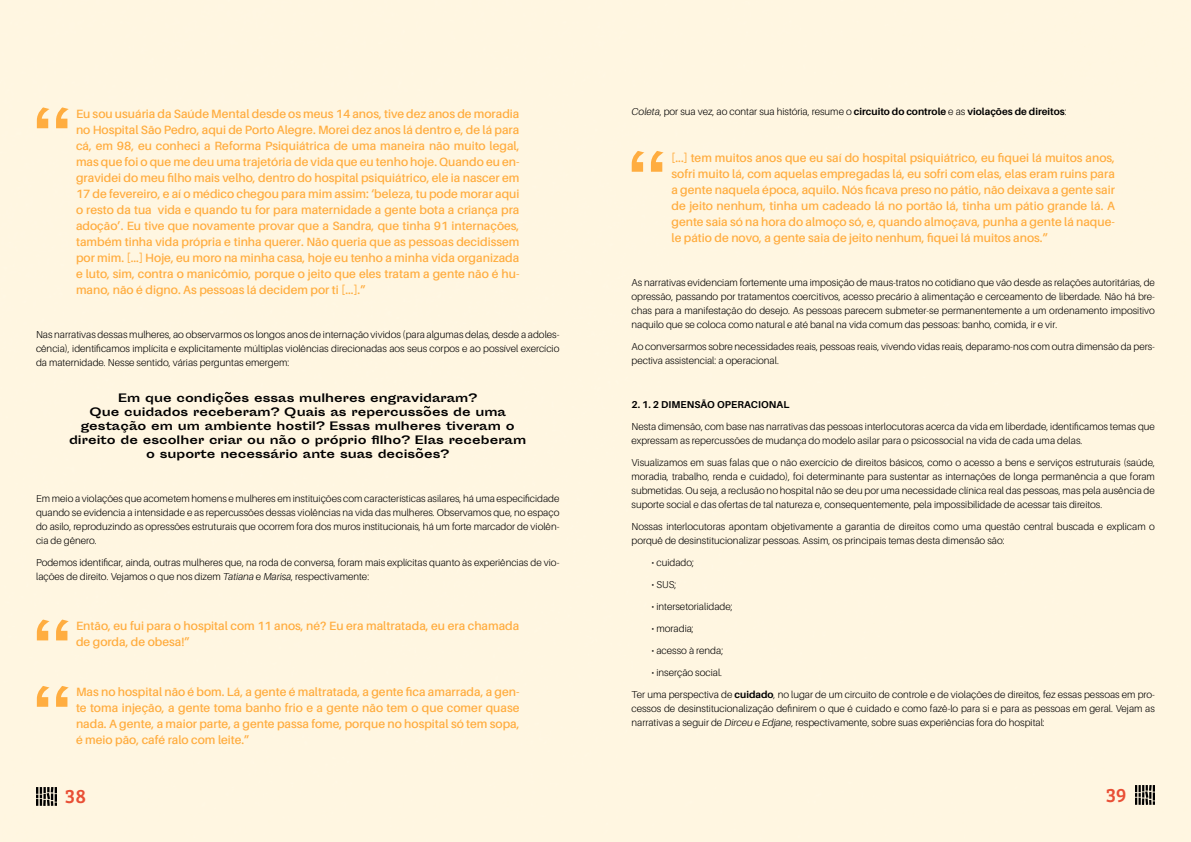
<style>
.page{position:relative;width:1191px;height:842px;background:#fff6e1}
.page>*{position:absolute;margin:0;border:0;box-sizing:border-box;transform-origin:0 0}
.t1{font:700 64px "Sporting Grotesque";color:#ffad40}
.t2{font:20px "Bree Serif";color:#e94f35}
.DESTAQUE_amarelo{font:600 12px/16px "Aileron";color:#ffad40;text-align:justify}
.DESTAQUE_-_vermelho{font:600 12px/16px "Aileron";color:#ffad40;text-align:justify}
.Default{font:700 11px "Sporting Grotesque";color:#000}
.Texto_corrido_-_PRET{font:300 10px/14px "Aileron";color:#000;text-align:justify}
.RECUO_PARAGRAFO{font:300 10px "Aileron";color:#000}
.Texto_corrido_-_PRET-2{font:700 10px "Aileron";letter-spacing:.01em;color:#000}
.s1{color:#ffae40}
.s2{font-style:italic}
.s3{font-weight:700}
</style>
<div class="page">
<img style="left:36px;top:787px;width:20px;height:19px">
<img style="left:1135px;top:786px;width:20px;height:18px">
<svg style="left:224px;top:389px;width:8px;height:8px"></svg>
<svg style="left:421px;top:402px;width:11px;height:11px"></svg>
<svg style="left:414px;top:444px;width:11px;height:11px"></svg>
<p class="t1" style="left:34px;top:100px;width:39px">“</p>
<p class="DESTAQUE_amarelo" style="left:76px;top:105px;width:445px">Eu sou usuária da Saúde Mental desde os meus 14 anos, tive dez anos de moradia no Hospital São Pedro, aqui de Porto Alegre. Morei dez anos lá dentro e, de lá para cá, em 98, eu conheci a Reforma Psiquiátrica de uma maneira não muito legal, mas que foi o que me deu uma trajetória de vida que eu tenho hoje. Quando eu en&shy;gravidei do meu filho mais velho, dentro do hospital psiquiátrico, ele ia nascer em 17 de fevereiro, e aí o médico chegou para mim assim: ‘beleza, tu pode morar aqui o resto da tua vida e quando tu for para maternidade a gente bota a criança pra adoção’. Eu tive que novamente provar que a Sandra, que tinha 91 internações, também tinha vida própria e tinha querer. Não queria que as pessoas decidissem por mim. [...] Hoje, eu moro na minha casa, hoje eu tenho a minha vida organizada e luto, sim, contra o manicômio, porque o jeito que eles tratam a gente não é hu&shy;mano, não é digno. As <span class="s1">pessoas lá decidem por ti [...].</span>”</p>
<p class="Texto_corrido_-_PRET" style="left:36px;top:327px;width:525px">Nas narrativas dessas mulheres, ao observarmos os longos anos de internação vividos (para algumas delas, desde a adoles&shy;cência), identificamos implícita e explicitamente múltiplas violências direcionadas aos seus corpos e ao possível exercício da maternidade. Nesse sentido, várias perguntas emergem:</p>
<p class="Default" style="left:118px;top:391px;width:360px">Em que condiçoes essas mulheres engravidaram?</p>
<p class="Default" style="left:89px;top:405px;width:418px">Que cuidados receberam? Quais as repercussoes de uma</p>
<p class="Default" style="left:81px;top:419px;width:435px">gestação em um ambiente hostil? Essas mulheres tiveram o</p>
<p class="Default" style="left:69px;top:433px;width:459px">direito de escolher criar ou não o próprio filho? Elas receberam</p>
<p class="Default" style="left:146px;top:447px;width:304px">o suporte necessário ante suas decisoes?</p>
<p class="Texto_corrido_-_PRET" style="left:36px;top:491px;width:525px">Em meio a violações que acometem homens e mulheres em instituições com características asilares, há uma especificidade quando se evidencia a intensidade e as repercussões dessas violências na vida das mulheres. Observamos que, no espaço do asilo, reproduzindo as opressões estruturais que ocorrem fora dos muros institucionais, há um forte marcador de violên&shy;cia de gênero.</p>
<p class="Texto_corrido_-_PRET" style="left:36px;top:555px;width:525px">Podemos identificar, ainda, outras mulheres que, na roda de conversa, foram mais explícitas quanto às experiências de vio&shy;lações de direito. Vejamos o que nos dizem <span class="s2">Tatiana</span> e <span class="s2">Marisa</span>, respectivamente:</p>
<p class="DESTAQUE_amarelo" style="left:76px;top:617px;width:445px">Então, eu fui para o hospital com 11 anos, né? Eu era maltratada, eu era chamada de gorda, de obesa!”</p>
<p class="DESTAQUE_amarelo" style="left:76px;top:683px;width:445px">Mas no hospital não é bom. Lá, a gente é maltratada, a gente fica amarrada, a gen&shy;te toma injeção, a gente toma banho frio e a gente não tem o que comer quase nada. A gente, a maior parte, a gente passa fome, porque no hospital só tem sopa, é meio pão, café ralo com leite.”</p>
<p class="t1" style="left:34px;top:612px;width:39px">“</p>
<p class="t1" style="left:34px;top:678px;width:39px">“</p>
<p class="Texto_corrido_-_PRET" style="left:631px;top:105px;width:437px"><span class="s2">Coleta</span>, por sua vez, ao contar sua história, resume o <span class="s3">circuito do controle</span> e as <span class="s3">violações de direitos</span>:</p>
<p class="DESTAQUE_-_vermelho" style="left:671px;top:150px;width:445px">[...] tem muitos anos que eu saí do hospital psiquiátrico, eu fiquei lá muitos anos, sofri muito lá, com aquelas empregadas lá, eu sofri com elas, elas eram ruins para a gente naquela época, aquilo. Nós ficava preso no pátio, não deixava a gente sair de jeito nenhum, tinha um cadeado lá no portão lá, tinha um pátio grande lá. A gente saia só na hora do almoço só, e, quando almoçava, punha a gente lá naque&shy;le pátio de novo, a gente saia de jeito nenhum, fiquei lá muitos anos.”</p>
<p class="Texto_corrido_-_PRET" style="left:631px;top:276px;width:525px">As narrativas evidenciam fortemente uma imposição de maus-tratos no cotidiano que vão desde as relações autoritárias, de opressão, passando por tratamentos coercitivos, acesso precário à alimentação e cerceamento de liberdade. Não há bre&shy;chas para a manifestação do desejo. As pessoas parecem submeter-se permanentemente a um ordenamento impositivo naquilo que se coloca como natural e até banal na vida comum das pessoas: banho, comida, ir e vir.</p>
<p class="Texto_corrido_-_PRET" style="left:631px;top:340px;width:525px">Ao conversarmos sobre necessidades reais, pessoas reais, vivendo vidas reais, deparamo-nos com outra dimensão da pers&shy;pectiva assistencial: a operacional.</p>
<p class="Texto_corrido_-_PRET-2" style="left:631px;top:399px;width:159px">2. 1. 2 DIMENSÃO OPERACIONAL</p>
<p class="Texto_corrido_-_PRET" style="left:631px;top:420px;width:525px">Nesta dimensão, com base nas narrativas das pessoas interlocutoras acerca da vida em liberdade, identificamos temas que expressam as repercussões de mudança do modelo asilar para o psicossocial na vida de cada uma delas.</p>
<p class="Texto_corrido_-_PRET" style="left:631px;top:456px;width:525px">Visualizamos em suas falas que o não exercício de direitos básicos, como o acesso a bens e serviços estruturais (saúde, moradia, trabalho, renda e cuidado), foi determinante para sustentar as internações de longa permanência a que foram submetidas. Ou seja, a reclusão no hospital não se deu por uma necessidade clínica real das pessoas, mas pela ausência de suporte social e das ofertas de tal natureza e, consequentemente, pela impossibilidade de acessar tais direitos.</p>
<p class="Texto_corrido_-_PRET" style="left:631px;top:520px;width:525px">Nossas interlocutoras apontam objetivamente a garantia de direitos como uma questão central buscada e explicam o porquê de desinstitucionalizar pessoas. Assim, os principais temas desta dimensão são:</p>
<p class="RECUO_PARAGRAFO" style="left:651px;top:557px;width:44px">• cuidado;</p>
<p class="RECUO_PARAGRAFO" style="left:651px;top:579px;width:26px">• SUS;</p>
<p class="RECUO_PARAGRAFO" style="left:651px;top:601px;width:83px">• intersetorialidade;</p>
<p class="RECUO_PARAGRAFO" style="left:651px;top:623px;width:44px">• moradia;</p>
<p class="RECUO_PARAGRAFO" style="left:651px;top:645px;width:73px">• acesso à renda;</p>
<p class="RECUO_PARAGRAFO" style="left:651px;top:667px;width:72px">• inserção social.</p>
<p class="Texto_corrido_-_PRET" style="left:631px;top:688px;width:525px">Ter uma perspectiva de <span class="s3">cuidado</span>, no lugar de um circuito de controle e de violações de direitos, fez essas pessoas em pro&shy;cessos de desinstitucionalização definirem o que é cuidado e como fazê-lo para si e para as pessoas em geral. Vejam as narrativas a seguir de <span class="s2">Dirceu</span> e <span class="s2">Edjane</span>, respectivamente, sobre suas experiências fora do hospital:</p>
<p class="t1" style="left:628px;top:143px;width:39px">“</p>
<h2 class="t2" style="left:65px;top:782px;width:23px">38</h2>
<h2 class="t2" style="left:1106px;top:780px;width:22px">39</h2>
</div>
